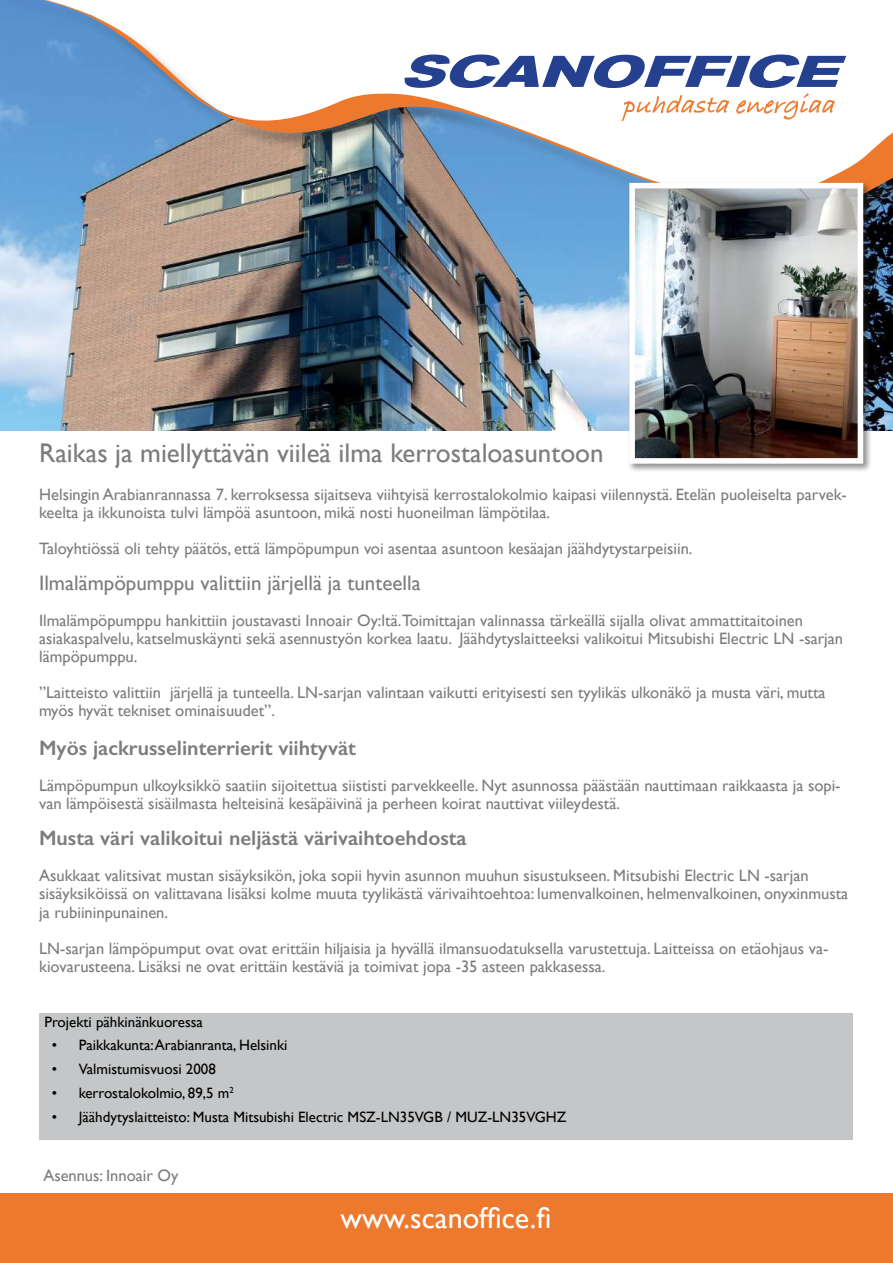
<style>
.page{position:relative;width:893px;height:1263px;background:#fff}
.page>*{position:absolute;margin:0;border:0;box-sizing:border-box;transform-origin:0 0}
.t1{font:30px "Gill Sans";color:#fff}
.t2{font:27px "Gill Sans";color:#7a7c7e}
.t3{font:600 21px "Gill Sans";color:#7a7c7e}
.t4{font:21px "Gill Sans";color:#7a7c7e}
.t5{font:16.5px/18px "Gill Sans";color:#7a7c7e}
.t6{font:16.5px "Gill Sans";color:#7a7c7e}
.t7{font:15px "Gill Sans";color:#000}
</style>
<div class="page">
<img style="left:0;top:232px;width:893px;height:198px">
<div style="left:0;top:0;width:893px;height:232px;background:#221f1f;opacity:.34"></div>
<svg style="left:0;top:0;width:893px;height:219px"></svg>
<div style="left:0;top:1193px;width:893px;height:70px;background:#ed792e"></div>
<div style="left:628px;top:181px;width:244px;height:292px;background:#221f1f;opacity:.5"></div>
<img style="left:636px;top:190px;width:220px;height:267px">
<div style="left:629px;top:183px;width:234px;height:281px;border:6px solid #fff"></div>
<div style="left:39px;top:1013px;width:814px;height:127px;background:#c4c6c8"></div>
<svg style="left:404px;top:55px;width:442px;height:66px"></svg>
<h2 class="t2" style="left:39px;top:443px;width:566px">Raikas ja miellyttävän viileä ilma kerrostaloasuntoon</h2>
<p class="t5" style="left:39px;top:488px;width:809px">Helsingin Arabianrannassa 7. kerroksessa sijaitseva viihtyisä kerrostalokolmio kaipasi viilennystä. Etelän puoleiselta parvek&shy;keelta ja ikkunoista tulvi lämpöä asuntoon, mikä nosti huoneilman lämpötilaa.</p>
<p class="t5" style="left:39px;top:542px;width:655px">Taloyhtiössä oli tehty päätös, että lämpöpumpun voi asentaa asuntoon kesäajan jäähdytystarpeisiin.</p>
<p class="t4" style="left:39px;top:576px;width:383px">Ilmalämpöpumppu valittiin järjellä ja tunteella</p>
<p class="t5" style="left:39px;top:614px;width:806px">Ilmalämpöpumppu hankittiin joustavasti Innoair Oy:ltä.Toimittajan valinnassa tärkeällä sijalla olivat ammattitaitoinen asiakaspalvelu, katselmuskäynti sekä asennustyön korkea laatu. Jäähdytyslaitteeksi valikoitui Mitsubishi Electric LN -sarjan lämpöpumppu.</p>
<p class="t5" style="left:39px;top:686px;width:788px">”Laitteisto valittiin järjellä ja tunteella. LN-sarjan valintaan vaikutti erityisesti sen tyylikäs ulkonäkö ja musta väri, mutta myös hyvät tekniset ominaisuudet”.</p>
<p class="t3" style="left:39px;top:741px;width:318px">Myös jackrusselinterrierit viihtyvät</p>
<p class="t5" style="left:39px;top:779px;width:803px">Lämpöpumpun ulkoyksikkö saatiin sijoitettua siististi parvekkeelle. Nyt asunnossa päästään nauttimaan raikkaasta ja sopi&shy;van lämpöisestä sisäilmasta helteisinä kesäpäivinä ja perheen koirat nauttivat viileydestä.</p>
<p class="t3" style="left:39px;top:831px;width:429px">Musta väri valikoitui neljästä värivaihtoehdosta</p>
<p class="t5" style="left:39px;top:869px;width:811px">Asukkaat valitsivat mustan sisäyksikön, joka sopii hyvin asunnon muuhun sisustukseen. Mitsubishi Electric LN -sarjan sisäyksiköissä on valittavana lisäksi kolme muuta tyylikästä värivaihtoehtoa: lumenvalkoinen, helmenvalkoinen, onyxinmusta ja rubiininpunainen.</p>
<p class="t5" style="left:39px;top:941px;width:791px">LN-sarjan lämpöpumput ovat ovat erittäin hiljaisia ja hyvällä ilmansuodatuksella varustettuja. Laitteissa on etäohjaus va&shy;kiovarusteena. Lisäksi ne ovat erittäin kestäviä ja toimivat jopa -35 asteen pakkasessa.</p>
<p class="t7" style="left:44px;top:1016px;width:160px">Projekti pähkinänkuoressa</p>
<p class="t7" style="left:52px;top:1040px;width:237px">• Paikkakunta: Arabianranta, Helsinki</p>
<p class="t7" style="left:52px;top:1064px;width:166px">• Valmistumisvuosi 2008</p>
<p class="t7" style="left:52px;top:1088px;width:184px">• kerrostalokolmio, 89,5 m<sup>2</sup></p>
<p class="t7" style="left:52px;top:1112px;width:516px">• Jäähdytyslaitteisto: Musta Mitsubishi Electric MSZ-LN35VGB / MUZ-LN35VGHZ</p>
<p class="t6" style="left:43px;top:1169px;width:137px">Asennus: Innoair Oy</p>
<h1 class="t1" style="left:341px;top:1201px;width:212px">www.scanof昀椀ce.昀椀</h1>
</div>
